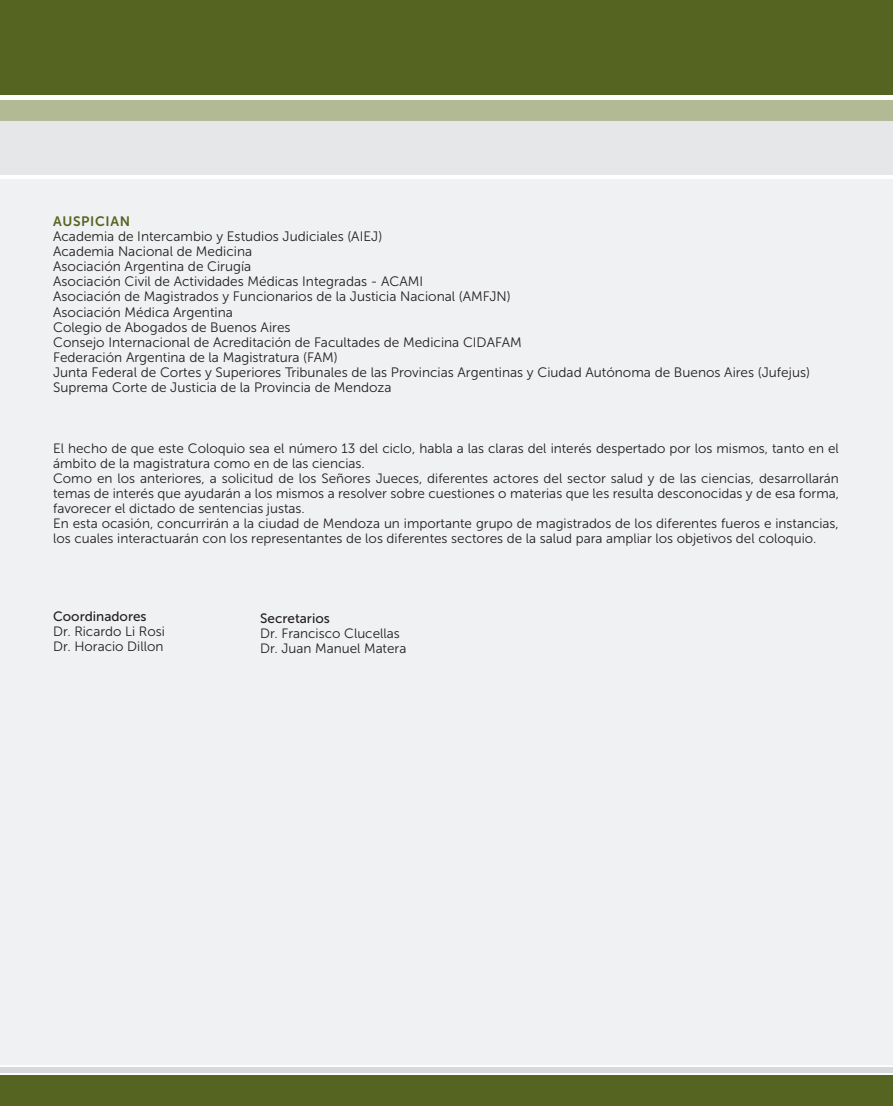
<style>
.page{position:relative;width:893px;height:1106px;background:#fff}
.page>*{position:absolute;margin:0;border:0;box-sizing:border-box;transform-origin:0 0}
.t1{font:13.65px "Museo Sans 300";color:#231f20}
.t2{font:13.65px "Museo Sans 700";letter-spacing:.05em;color:#566421}
.t3{font:13.5px/15px "Museo Sans 300";color:#231f20}
.t4{font:13.5px "Museo Sans 500";color:#231f20}
</style>
<div class="page">
<div style="left:0;top:0;width:893px;height:95px;background:#566421"></div>
<div style="left:0;top:100px;width:893px;height:27px;background:#b2ba95"></div>
<div style="left:0;top:1075px;width:893px;height:31px;background:#566421"></div>
<div style="left:0;top:1067px;width:893px;height:6px;background:#d8d9db"></div>
<div style="left:0;top:121px;width:893px;height:54px;background:#e6e7e9"></div>
<div style="left:0;top:179px;width:893px;height:885px;background:#f0f1f2"></div>
<p class="t2" style="left:53px;top:213px;width:79px">AUSPICIAN</p>
<p class="t1" style="left:53px;top:229px;width:331px">Academia de Intercambio y Estudios Judiciales (AIEJ)</p>
<p class="t1" style="left:53px;top:244px;width:201px">Academia Nacional de Medicina</p>
<p class="t1" style="left:53px;top:259px;width:200px">Asociación Argentina de Cirugía</p>
<p class="t1" style="left:53px;top:274px;width:372px">Asociación Civil de Actividades Médicas Integradas - ACAMI</p>
<p class="t1" style="left:53px;top:289px;width:459px">Asociación de Magistrados y Funcionarios de la Justicia Nacional (AMFJN)</p>
<p class="t1" style="left:53px;top:304px;width:181px">Asociación Médica Argentina</p>
<p class="t1" style="left:53px;top:320px;width:239px">Colegio de Abogados de Buenos Aires</p>
<p class="t1" style="left:53px;top:335px;width:470px">Consejo Internacional de Acreditación de Facultades de Medicina CIDAFAM</p>
<p class="t1" style="left:53px;top:350px;width:286px">Federación Argentina de la Magistratura (FAM)</p>
<p class="t1" style="left:53px;top:365px;width:758px">Junta Federal de Cortes y Superiores Tribunales de las Provincias Argentinas y Ciudad Autónoma de Buenos Aires (Jufejus)</p>
<p class="t1" style="left:53px;top:380px;width:340px">Suprema Corte de Justicia de la Provincia de Mendoza</p>
<p class="t3" style="left:53px;top:441px;width:787px">El hecho de que este Coloquio sea el número 13 del ciclo, habla a las claras del interés despertado por los mismos, tanto en el ámbito de la magistratura como en de las ciencias.</p>
<p class="t3" style="left:53px;top:471px;width:787px;text-align:justify">Como en los anteriores, a solicitud de los Señores Jueces, diferentes actores del sector salud y de las ciencias, desarrollarán temas de interés que ayudarán a los mismos a resolver sobre cuestiones o materias que les resulta desconocidas y de esa forma, favorecer el dictado de sentencias justas.</p>
<p class="t3" style="left:53px;top:516px;width:787px">En esta ocasión, concurrirán a la ciudad de Mendoza un importante grupo de magistrados de los diferentes fueros e instancias, los cuales interactuarán con los representantes de los diferentes sectores de la salud para ampliar los objetivos del coloquio.</p>
<p class="t4" style="left:53px;top:609px;width:95px">Coordinadores</p>
<p class="t3" style="left:53px;top:624px;width:113px">Dr. Ricardo Li Rosi</p>
<p class="t3" style="left:53px;top:639px;width:112px">Dr. Horacio Dillon</p>
<p class="t4" style="left:260px;top:611px;width:71px">Secretarios</p>
<p class="t3" style="left:260px;top:626px;width:141px">Dr. Francisco Clucellas</p>
<p class="t3" style="left:260px;top:641px;width:148px">Dr. Juan Manuel Matera</p>
</div>
